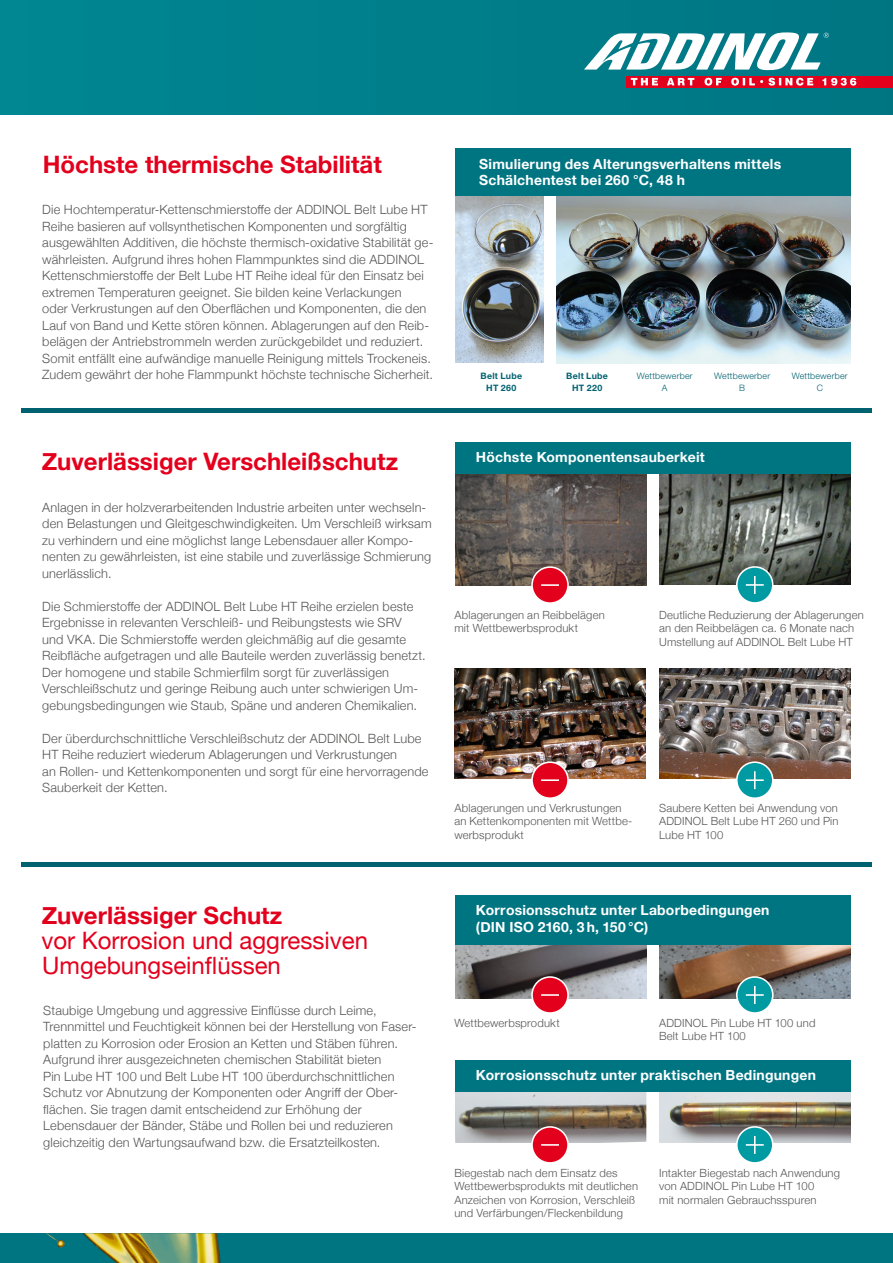
<style>
.page{position:relative;width:893px;height:1263px;background:#fff}
.page>*{position:absolute;margin:0;border:0;box-sizing:border-box;transform-origin:0 0}
.t1{font:700 24px "Helvetica Neue";color:#e3001d}
.t2{font:24px/24.8px "Helvetica Neue";color:#e3001d}
.t3{font:700 13.95px/16.5px "Helvetica Neue";letter-spacing:.015em;color:#fff}
.t4{font:300 12.75px/16.5px "Helvetica Neue";letter-spacing:.015em;color:#565655}
.t5{font:300 11.25px/13.5px "Helvetica Neue";letter-spacing:.02em;color:#565655}
.t6{font:300 8.85px/12px "Helvetica Neue LT Pro";letter-spacing:.025em;color:#006271;text-align:center}
.t7{font:700 8.85px/12px "Helvetica Neue LT Pro";letter-spacing:.03em;color:#006271;text-align:center}
</style>
<div class="page">
<div style="left:0;top:0;width:893px;height:115px;background:#007f8b"></div>
<div style="left:626px;top:76px;width:267px;height:12px;background:#e3001d"></div>
<svg style="left:631px;top:78px;width:225px;height:8px"></svg>
<svg style="left:584px;top:32px;width:245px;height:38px"></svg>
<div style="left:0;top:1233px;width:893px;height:30px;background:#007582"></div>
<img style="left:46px;top:1233px;width:175px;height:30px">
<img style="left:456px;top:196px;width:88px;height:167px">
<img style="left:455px;top:945px;width:191px;height:53px">
<img style="left:659px;top:945px;width:191px;height:53px">
<div style="left:532px;top:977px;width:36px;height:36px;background:#e3001d;border-radius:50%"></div>
<div style="left:531px;top:976px;width:38px;height:38px;border:2px solid #fff;border-radius:50%"></div>
<svg style="left:541px;top:994px;width:18px;height:2px"></svg>
<div style="left:737px;top:977px;width:36px;height:36px;background:#009aa3;border-radius:50%"></div>
<div style="left:736px;top:976px;width:38px;height:38px;border:2px solid #fff;border-radius:50%"></div>
<svg style="left:746px;top:986px;width:18px;height:18px"></svg>
<div style="left:455px;top:895px;width:395px;height:50px;background:#007582"></div>
<img style="left:556px;top:196px;width:294px;height:167px">
<div style="left:455px;top:149px;width:395px;height:47px;background:#007582"></div>
<hr style="left:21px;top:408px;width:851px;height:4px;background:#006271">
<hr style="left:21px;top:862px;width:851px;height:4px;background:#006271">
<img style="left:455px;top:474px;width:191px;height:111px">
<img style="left:454px;top:668px;width:192px;height:110px">
<img style="left:659px;top:474px;width:191px;height:111px">
<img style="left:659px;top:668px;width:191px;height:110px">
<div style="left:532px;top:567px;width:36px;height:36px;background:#e3001d;border-radius:50%"></div>
<div style="left:531px;top:566px;width:38px;height:38px;border:2px solid #fff;border-radius:50%"></div>
<svg style="left:541px;top:584px;width:18px;height:2px"></svg>
<div style="left:532px;top:762px;width:36px;height:36px;background:#e3001d;border-radius:50%"></div>
<div style="left:531px;top:761px;width:38px;height:38px;border:2px solid #fff;border-radius:50%"></div>
<svg style="left:541px;top:779px;width:18px;height:2px"></svg>
<div style="left:737px;top:567px;width:36px;height:36px;background:#009aa3;border-radius:50%"></div>
<div style="left:736px;top:566px;width:38px;height:38px;border:2px solid #fff;border-radius:50%"></div>
<svg style="left:746px;top:576px;width:18px;height:18px"></svg>
<div style="left:737px;top:762px;width:36px;height:36px;background:#009aa3;border-radius:50%"></div>
<div style="left:736px;top:761px;width:38px;height:38px;border:2px solid #fff;border-radius:50%"></div>
<svg style="left:746px;top:771px;width:18px;height:18px"></svg>
<div style="left:455px;top:442px;width:395px;height:32px;background:#007582"></div>
<img style="left:455px;top:1092px;width:191px;height:51px">
<img style="left:659px;top:1092px;width:191px;height:51px">
<div style="left:532px;top:1127px;width:36px;height:36px;background:#e3001d;border-radius:50%"></div>
<div style="left:531px;top:1126px;width:38px;height:38px;border:2px solid #fff;border-radius:50%"></div>
<svg style="left:541px;top:1144px;width:18px;height:2px"></svg>
<div style="left:737px;top:1127px;width:36px;height:36px;background:#009aa3;border-radius:50%"></div>
<div style="left:736px;top:1126px;width:38px;height:38px;border:2px solid #fff;border-radius:50%"></div>
<svg style="left:746px;top:1136px;width:18px;height:18px"></svg>
<div style="left:455px;top:1060px;width:395px;height:32px;background:#007582"></div>
<h1 class="t1" style="left:43px;top:146px;width:341px">Höchste thermische Stabilität</h1>
<p class="t4" style="left:42px;top:200px;width:393px">Die Hochtemperatur-Kettenschmierstoffe der ADDINOL Belt Lube HT Reihe basieren auf vollsynthetischen Komponenten und sorgfältig ausgewählten Additiven, die höchste thermisch-oxidative Stabilität ge&shy;währleisten. Aufgrund ihres hohen Flammpunktes sind die ADDINOL Kettenschmierstoffe der Belt Lube HT Reihe ideal für den Einsatz bei extremen Temperaturen geeignet. Sie bilden keine Verlackungen<br>oder Verkrustungen auf den Oberflächen und Komponenten, die den Lauf von Band und Kette stören können. Ablagerungen auf den Reib&shy;belägen der Antriebstrommeln werden zurückgebildet und reduziert.<br>Somit entfällt eine aufwändige manuelle Reinigung mittels Trockeneis.<br>Zudem gewährt der hohe Flammpunkt höchste technische Sicherheit.</p>
<p class="t3" style="left:479px;top:156px;width:304px">Simulierung des Alterungsverhaltens mittels<br>Schälchentest bei 260 °C, 48 h</p>
<p class="t7" style="left:480px;top:370px;width:43px">Belt Lube<br>HT 260</p>
<p class="t7" style="left:566px;top:370px;width:43px">Belt Lube<br>HT 220</p>
<p class="t6" style="left:637px;top:370px;width:57px">Wettbewerber<br>A</p>
<p class="t6" style="left:714px;top:370px;width:57px">Wettbewerber<br>B</p>
<p class="t6" style="left:792px;top:370px;width:57px">Wettbewerber<br>C</p>
<h1 class="t1" style="left:42px;top:443px;width:358px">Zuverlässiger Verschleißschutz</h1>
<p class="t4" style="left:42px;top:498px;width:391px">Anlagen in der holzverarbeitenden Industrie arbeiten unter wechseln&shy;den Belastungen und Gleitgeschwindigkeiten. Um Verschleiß wirksam zu verhindern und eine möglichst lange Lebensdauer aller Kompo&shy;nenten zu gewährleisten, ist eine stabile und zuverlässige Schmierung unerlässlich.</p>
<p class="t4" style="left:42px;top:597px;width:385px">Die Schmierstoffe der ADDINOL Belt Lube HT Reihe erzielen beste Ergebnisse in relevanten Verschleiß- und Reibungstests wie SRV und VKA. Die Schmierstoffe werden gleichmäßig auf die gesamte Reibfläche aufgetragen und alle Bauteile werden zuverlässig benetzt.<br>Der homogene und stabile Schmierfilm sorgt für zuverlässigen Verschleißschutz und geringe Reibung auch unter schwierigen Um&shy;gebungsbedingungen wie Staub, Späne und anderen Chemikalien.</p>
<p class="t4" style="left:42px;top:729px;width:388px">Der überdurchschnittliche Verschleißschutz der ADDINOL Belt Lube HT Reihe reduziert wiederum Ablagerungen und Verkrustungen<br>an Rollen- und Kettenkomponenten und sorgt für eine hervorragende Sauberkeit der Ketten.</p>
<p class="t3" style="left:476px;top:450px;width:230px">Höchste Komponentensauberkeit</p>
<p class="t5" style="left:454px;top:607px;width:152px">Ablagerungen an Reibbelägen mit Wettbewerbsprodukt</p>
<p class="t5" style="left:659px;top:607px;width:206px">Deutliche Reduzierung der Ablagerungen an den Reibbelägen ca. 6 Monate nach<br>Umstellung auf ADDINOL Belt Lube HT</p>
<p class="t5" style="left:454px;top:800px;width:179px">Ablagerungen und Verkrustungen an Kettenkomponenten mit Wettbe&shy;werbsprodukt</p>
<p class="t5" style="left:659px;top:800px;width:181px;text-align:justify">Saubere Ketten bei Anwendung von ADDINOL Belt Lube HT 260 und Pin Lube HT 100</p>
<h1 class="t1" style="left:42px;top:897px;width:242px">Zuverlässiger Schutz</h1>
<h1 class="t2" style="left:41px;top:929px;width:328px">vor Korrosion und aggressiven<br>Umgebungseinflüssen</h1>
<p class="t4" style="left:43px;top:1001px;width:375px">Staubige Umgebung und aggressive Einflüsse durch Leime, Trennmittel und Feuchtigkeit können bei der Herstellung von Faser&shy;platten zu Korrosion oder Erosion an Ketten und Stäben führen.<br>Aufgrund ihrer ausgezeichneten chemischen Stabilität bieten<br>Pin Lube HT 100 und Belt Lube HT 100 überdurchschnittlichen Schutz vor Abnutzung der Komponenten oder Angriff der Ober&shy;flächen. Sie tragen damit entscheidend zur Erhöhung der Lebensdauer der Bänder, Stäbe und Rollen bei und reduzieren gleichzeitig den Wartungsaufwand bzw. die Ersatzteilkosten.</p>
<p class="t3" style="left:476px;top:902px;width:295px">Korrosionsschutz unter Laborbedingungen (DIN ISO 2160, 3 h, 150 °C)</p>
<p class="t5" style="left:454px;top:1015px;width:107px">Wettbewerbsprodukt</p>
<p class="t5" style="left:659px;top:1015px;width:158px">ADDINOL Pin Lube HT 100 und<br>Belt Lube HT 100</p>
<p class="t3" style="left:476px;top:1067px;width:342px">Korrosionsschutz unter praktischen Bedingungen</p>
<p class="t5" style="left:454px;top:1165px;width:185px">Biegestab nach dem Einsatz des Wettbewerbsprodukts mit deutlichen Anzeichen von Korrosion, Verschleiß und Verfärbungen/Fleckenbildung</p>
<p class="t5" style="left:659px;top:1165px;width:182px">Intakter Biegestab nach Anwendung von ADDINOL Pin Lube HT 100<br>mit normalen Gebrauchsspuren</p>
</div>
